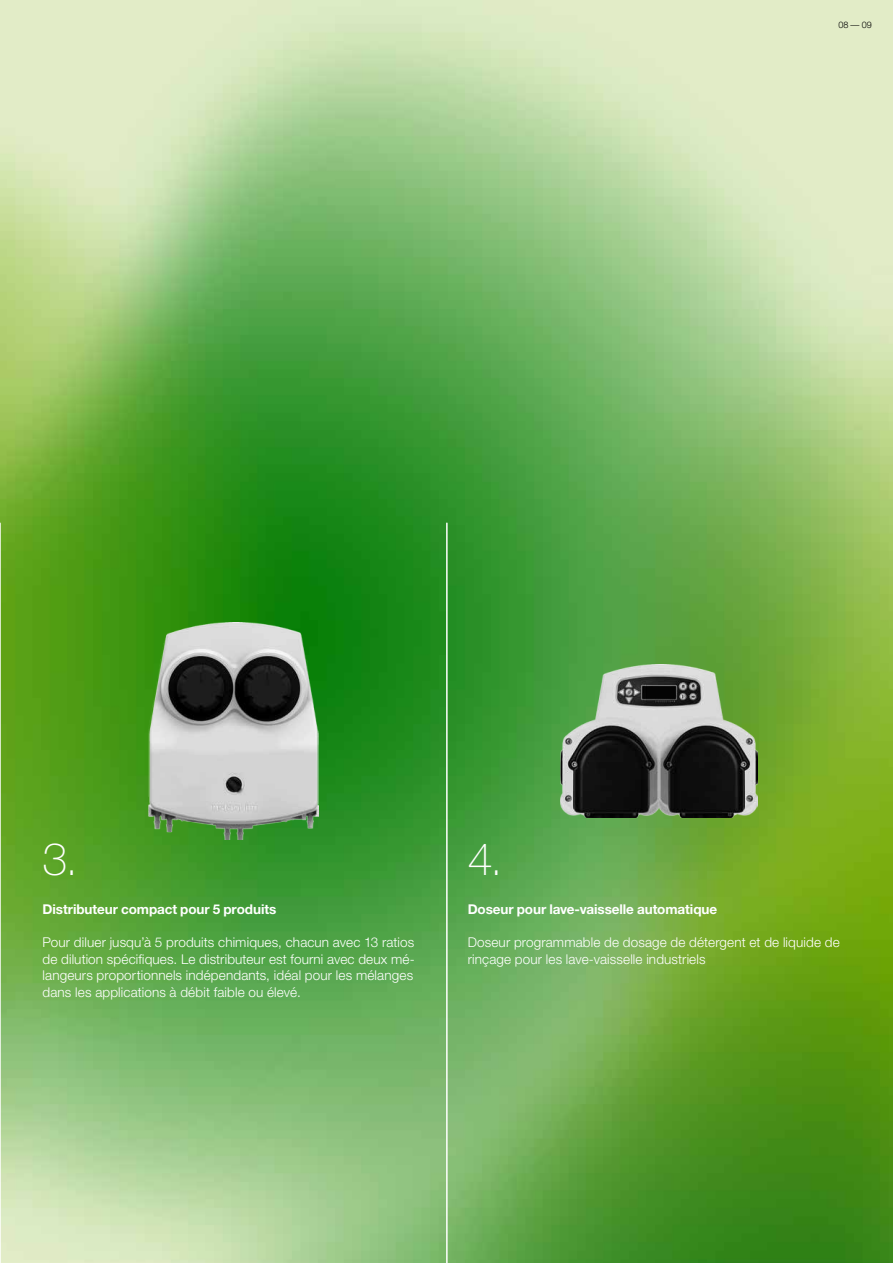
<style>
.page{position:relative;width:893px;height:1263px;background:#fff}
.page>*{position:absolute;margin:0;border:0;box-sizing:border-box;transform-origin:0 0}
.t1{font:100 45px "Helvetica Neue";color:#fff}
.t2{font:300 13.5px/16.5px "Helvetica Neue";letter-spacing:.01em;color:#fff}
.t3{font:700 13.5px "Helvetica Neue";letter-spacing:-.005em;color:#fff}
.t4{font:300 9px "Helvetica Neue";color:#000}
</style>
<div class="page">
<img style="left:0;top:0;width:893px;height:1263px">
<img style="left:560px;top:664px;width:198px;height:153px">
<img style="left:149px;top:622px;width:170px;height:218px">
<hr style="left:0;top:523px;width:1px;height:740px;background:#fff">
<hr style="left:446px;top:523px;width:2px;height:740px;background:#fff">
<h1 class="t1" style="left:43px;top:834px;width:37px">3.</h1>
<h1 class="t1" style="left:468px;top:834px;width:36px">4.</h1>
<p class="t4" style="left:838px;top:20px;width:35px">08 — 09</p>
<p class="t3" style="left:43px;top:901px;width:235px">Distributeur compact pour 5 produits</p>
<p class="t2" style="left:43px;top:934px;width:374px;text-align:justify">Pour diluer jusqu’à 5 produits chimiques, chacun avec 13 ratios de dilution spécifiques. Le distributeur est fourni avec deux mé&shy;langeurs proportionnels indépendants, idéal pour les mélanges dans les applications à débit faible ou élevé.</p>
<p class="t3" style="left:468px;top:901px;width:251px">Doseur pour lave-vaisselle automatique</p>
<p class="t2" style="left:468px;top:934px;width:373px">Doseur programmable de dosage de détergent et de liquide de rinçage pour les lave-vaisselle industriels</p>
</div>
